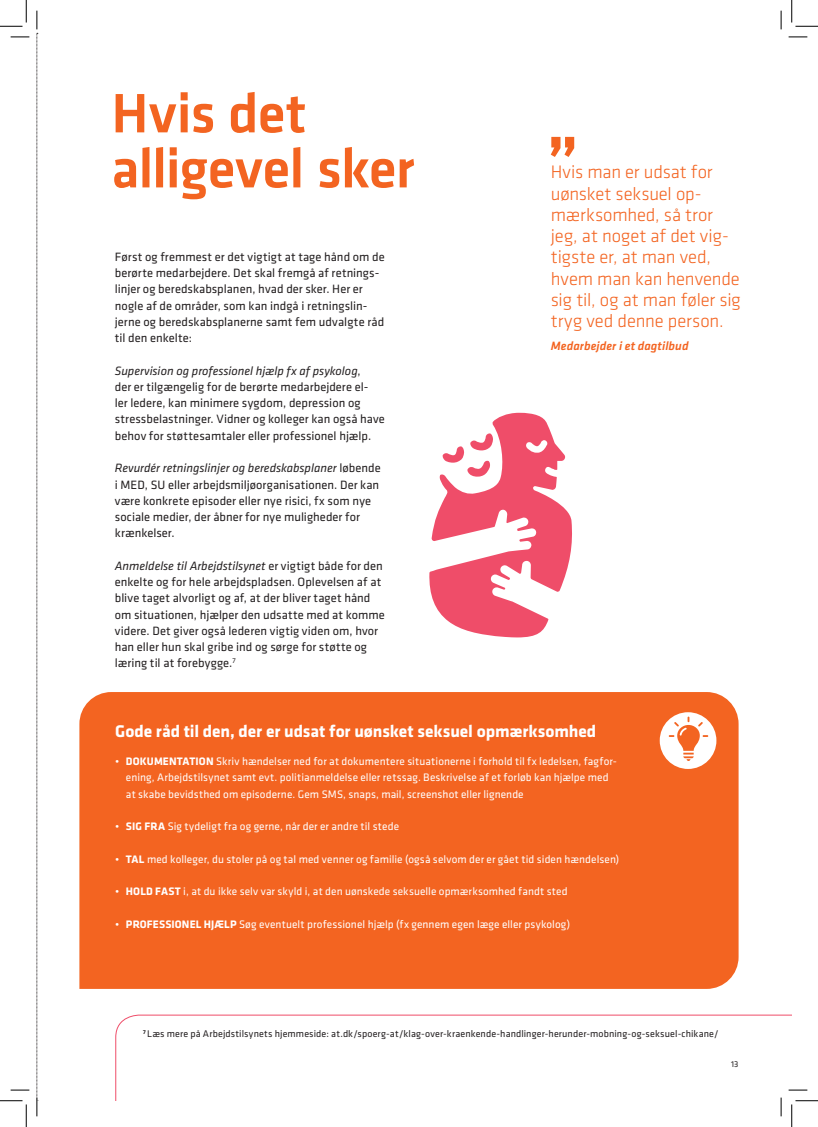
<style>
.page{position:relative;width:818px;height:1127px;background:#fff}
.page>*{position:absolute;margin:0;border:0;box-sizing:border-box;transform-origin:0 0}
.Rubrik-1{font:500 57.5px/55px "Klavika";letter-spacing:-.015em;color:#f36421}
.citat{font:300 18.75px/21.2px "Klavika";letter-spacing:-.01em;color:#f36421}
.Boksrubrik{font:700 17.5px "Klavika";letter-spacing:-.005em;color:#fff}
.Brød{font:12.5px/16.2px "Klavika";color:#231f20}
.CITERET{font:italic 500 12.5px "Klavika";letter-spacing:.005em;color:#f36421}
.Boksbrød_indryk{font:11.25px/16.2px "Klavika";letter-spacing:.005em;color:#fff}
.Kilde{font:10px "Klavika";letter-spacing:.01em;color:#231f20}
.t1{font:8.75px "Klavika";color:#231f20}
.s1{font-style:italic}
.s2{font-weight:700}
</style>
<div class="page">
<div style="left:79px;top:692px;width:659px;height:296px;background:#f36421"></div>
<svg style="left:115px;top:1014px;width:677px;height:86px"></svg>
<div style="left:660px;top:712px;width:56px;height:56px;background:#fff;border-radius:50%"></div>
<svg style="left:669px;top:716px;width:39px;height:44px"></svg>
<svg style="left:429px;top:412px;width:143px;height:225px"></svg>
<svg style="left:551px;top:137px;width:23px;height:20px"></svg>
<svg style="left:11px;top:36px;width:18px;height:2px"></svg>
<svg style="left:788px;top:36px;width:19px;height:2px"></svg>
<svg style="left:11px;top:1089px;width:18px;height:1px"></svg>
<svg style="left:788px;top:1088px;width:19px;height:2px"></svg>
<svg style="left:36px;top:11px;width:2px;height:1104px;background:#c1c0c0"></svg>
<svg style="left:780px;top:11px;width:2px;height:18px"></svg>
<svg style="left:780px;top:1097px;width:2px;height:18px"></svg>
<svg style="left:0;top:0;width:27px;height:27px"></svg>
<svg style="left:0;top:1100px;width:27px;height:26px"></svg>
<svg style="left:791px;top:0;width:27px;height:27px"></svg>
<svg style="left:791px;top:1100px;width:27px;height:26px"></svg>
<p class="Rubrik-1" style="left:111px;top:84px;width:305px">Hvis det alligevel sker</p>
<p class="Brød" style="left:115px;top:248px;width:271px">Først og fremmest er det vigtigt at tage hånd om de berørte medarbejdere. Det skal fremgå af retnings&shy;linjer og beredskabsplanen, hvad der sker. Her er nogle af de områder, som kan indgå i retningslin&shy;jerne og beredskabsplanerne samt fem udvalgte råd til den enkelte:</p>
<p class="Brød" style="left:115px;top:362px;width:272px"><span class="s1">Supervision og professionel hjælp fx af psykolog</span>,<br>der er tilgængelig for de berørte medarbejdere el-<br>ler ledere, kan minimere sygdom, depression og stressbelastninger. Vidner og kolleger kan også have behov for støttesamtaler eller professionel hjælp.</p>
<p class="Brød" style="left:115px;top:459px;width:267px"><span class="s1">Revurdér retningslinjer og beredskabsplaner</span> løbende i MED, SU eller arbejdsmiljøorganisationen. Der kan være konkrete episoder eller nye risici, fx som nye sociale medier, der åbner for nye muligheder for krænkelser.</p>
<p class="Brød" style="left:115px;top:557px;width:272px"><span class="s1">Anmeldelse til Arbejdstilsynet</span> er vigtigt både for den enkelte og for hele arbejdspladsen. Oplevelsen af at blive taget alvorligt og af, at der bliver taget hånd om situationen, hjælper den udsatte med at komme videre. Det giver også lederen vigtig viden om, hvor han eller hun skal gribe ind og sørge for støtte og læring til at forebygge.<sup>7</sup></p>
<p class="citat" style="left:551px;top:161px;width:192px">Hvis man er udsat for uønsket seksuel op&shy;mærksomhed, så tror jeg, at noget af det vig&shy;tigste er, at man ved, hvem man kan henvende sig til, og at man føler sig tryg ved denne person.</p>
<p class="CITERET" style="left:551px;top:338px;width:139px">Medarbejder i et dagtilbud</p>
<p class="Boksrubrik" style="left:115px;top:718px;width:482px">Gode råd til den, der er udsat for uønsket seksuel opmærksomhed</p>
<p class="Boksbrød_indryk" style="left:126px;top:752px;width:492px;text-indent:-11px">• <span class="s2">DOKUMENTATION</span> Skriv hændelser ned for at dokumentere situationerne i forhold til fx ledelsen, fagfor&shy;ening, Arbejdstilsynet samt evt. politianmeldelse eller retssag. Beskrivelse af et forløb kan hjælpe med at skabe bevidsthed om episoderne. Gem SMS, snaps, mail, screenshot eller lignende</p>
<p class="Boksbrød_indryk" style="left:115px;top:817px;width:285px">• <span class="s2">SIG FRA</span> Sig tydeligt fra og gerne, når der er andre til stede</p>
<p class="Boksbrød_indryk" style="left:115px;top:850px;width:506px">• <span class="s2">TAL</span> med kolleger, du stoler på og tal med venner og familie (også selvom der er gået tid siden hændelsen)</p>
<p class="Boksbrød_indryk" style="left:115px;top:882px;width:454px">• <span class="s2">HOLD FAST</span> i, at du ikke selv var skyld i, at den uønskede seksuelle opmærksomhed fandt sted</p>
<p class="Boksbrød_indryk" style="left:115px;top:915px;width:456px">• <span class="s2">PROFESSIONEL HJÆLP</span> Søg eventuelt professionel hjælp (fx gennem egen læge eller psykolog)</p>
<p class="Kilde" style="left:143px;top:1027px;width:577px"><sup>7</sup> Læs mere på Arbejdstilsynets hjemmeside: at.dk/spoerg-at/klag-over-kraenkende-handlinger-herunder-mobning-og-seksuel-chikane/</p>
<p class="t1" style="left:731px;top:1058px;width:9px">13</p>
</div>
